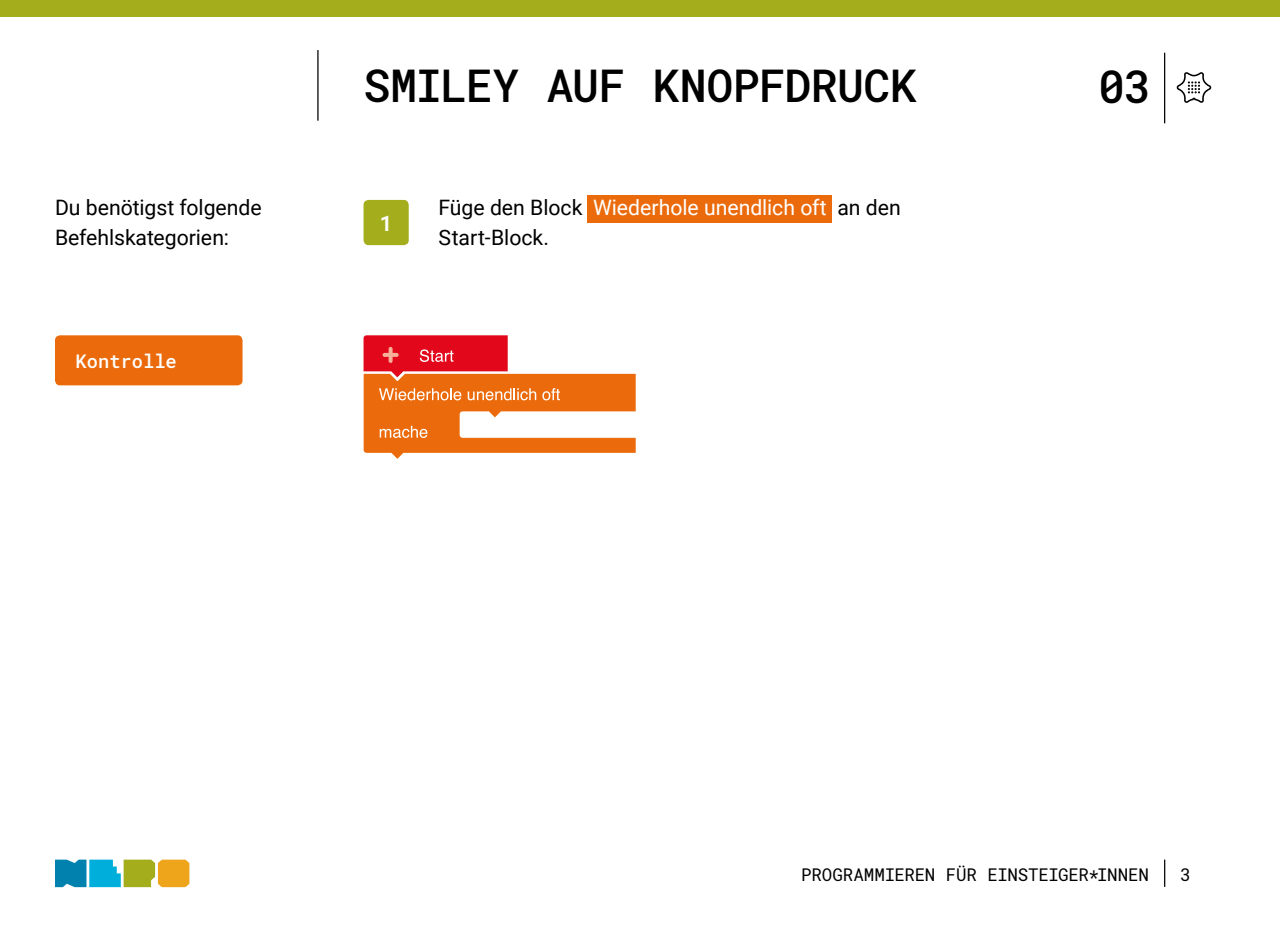
<style>
.page{position:relative;width:1280px;height:936px;background:#fff}
.page>*{position:absolute;margin:0;border:0;box-sizing:border-box;transform-origin:0 0}
.t1{font:500 45px "Roboto Mono";letter-spacing:-.02em;color:#000}
.t2{font:21.25px/30px "Roboto";letter-spacing:-.005em;color:#000}
.t3{font:700 21.25px "Roboto Mono";color:#fff}
.t4{font:500 18.75px "Roboto Mono";color:#fff}
.t5{font:17.5px "Roboto Mono";letter-spacing:-.015em;color:#000}
.s1{color:#fff}
</style>
<div class="page">
<div style="left:0;top:0;width:1280px;height:16px;background:#a4ad1b"></div>
<div style="left:588px;top:195px;width:244px;height:27px;background:#eb6b0c"></div>
<hr style="left:1164px;top:53px;width:1px;height:70px;background:#000">
<hr style="left:317px;top:50px;width:2px;height:71px;background:#000">
<svg style="left:1176px;top:72px;width:36px;height:31px"></svg>
<svg style="left:1164px;top:859px;width:1px;height:27px"></svg>
<svg style="left:55px;top:859px;width:134px;height:27px;background:#7aac81"></svg>
<div style="left:55px;top:335px;width:187px;height:50px;background:#eb6b0c;border-radius:5px"></div>
<svg style="left:363px;top:335px;width:273px;height:123px"></svg>
<div style="left:363px;top:200px;width:46px;height:45px;background:#a4ad1b;border-radius:5px"></div>
<p class="t2" style="left:55px;top:192px;width:208px">Du benötigst folgende<br>Befehlskategorien:</p>
<p class="t4" style="left:76px;top:348px;width:103px">Kontrolle</p>
<h1 class="t1" style="left:363px;top:55px;width:555px">SMILEY AUF KNOPFDRUCK</h1>
<h1 class="t1" style="left:1098px;top:55px;width:54px">03</h1>
<p class="t3" style="left:380px;top:208px;width:14px">1</p>
<p class="t2" style="left:439px;top:192px;width:464px">Füge den Block <span class="s1">Wiederhole unendlich oft</span> an den<br>Start-Block.</p>
<p class="t5" style="left:801px;top:862px;width:349px">PROGRAMMIEREN FÜR EINSTEIGER*INNEN</p>
<p class="t5" style="left:1180px;top:862px;width:12px">3</p>
</div>
